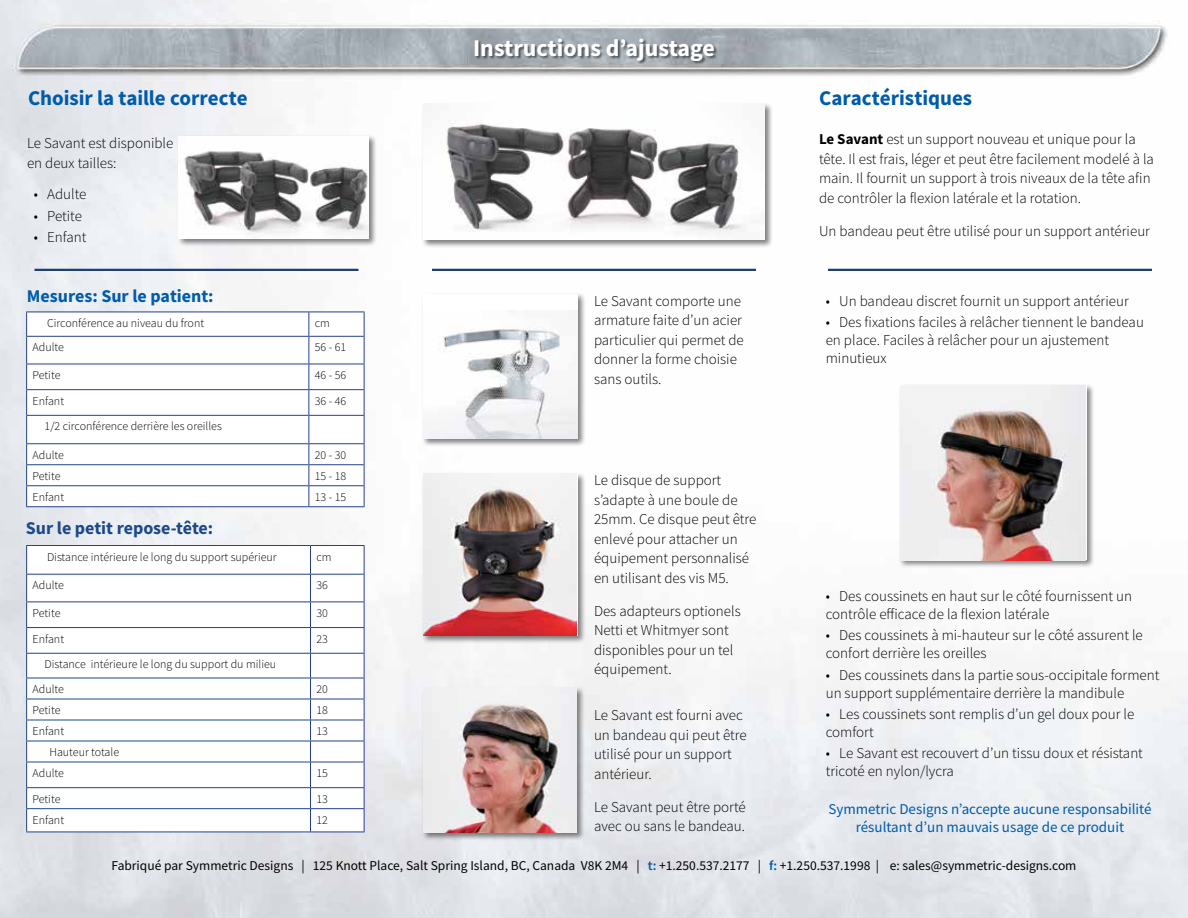
<style>
.page{position:relative;width:1188px;height:918px;background:#fff}
.page>*{position:absolute;margin:0;border:0;box-sizing:border-box;transform-origin:0 0}
.t1{font:700 24px "Source Sans Pro";color:#fff}
.t2{font:700 21px "Source Sans Pro";color:#005baa}
.t3{font:700 18px "Source Sans Pro";color:#1c4988}
.t4{font:700 18px "Source Sans Pro";color:#005baa}
.t5{font:300 15px/19.5px "Source Sans Pro";color:#000}
.t6{font:15px/18px "Source Sans Pro";color:#005baa;text-align:center}
.t7{font:13.5px "Source Sans Pro";color:#000}
.t8{font:300 12px/24.8px "Source Sans Pro";color:#000}
.s1{font-weight:700}
.s2{font-weight:600;color:#005baa}
</style>
<div class="page">
<img style="left:0;top:0;width:1188px;height:918px">
<div style="left:475px;top:39px;width:243px;height:25px;background:#000;opacity:.5"></div>
<hr style="left:34px;top:269px;width:324px;height:2px;background:#1e3e76">
<hr style="left:828px;top:269px;width:324px;height:2px;background:#1e3e76">
<hr style="left:432px;top:269px;width:324px;height:2px;background:#1e3e76">
<svg style="left:27px;top:313px;width:337px;height:193px"></svg>
<hr style="left:26px;top:506px;width:283px;height:1px;background:#25408f">
<hr style="left:26px;top:312px;width:283px;height:1px;background:#25408f">
<hr style="left:26px;top:336px;width:283px;height:1px;background:#25408f">
<hr style="left:309px;top:312px;width:55px;height:1px;background:#25408f">
<hr style="left:309px;top:336px;width:55px;height:1px;background:#25408f">
<hr style="left:309px;top:364px;width:55px;height:1px;background:#25408f">
<hr style="left:309px;top:389px;width:55px;height:1px;background:#25408f">
<hr style="left:309px;top:415px;width:55px;height:1px;background:#25408f">
<hr style="left:309px;top:443px;width:55px;height:1px;background:#25408f">
<hr style="left:309px;top:464px;width:55px;height:1px;background:#25408f">
<hr style="left:309px;top:485px;width:55px;height:1px;background:#25408f">
<svg style="left:364px;top:312px;width:1px;height:194px"></svg>
<hr style="left:309px;top:506px;width:55px;height:1px;background:#25408f">
<hr style="left:26px;top:364px;width:283px;height:1px;background:#25408f">
<hr style="left:26px;top:389px;width:283px;height:1px;background:#25408f">
<svg style="left:309px;top:312px;width:1px;height:194px"></svg>
<hr style="left:26px;top:415px;width:283px;height:1px;background:#1c4887">
<hr style="left:26px;top:443px;width:283px;height:1px;background:#1c4887">
<hr style="left:26px;top:464px;width:283px;height:1px;background:#1c4887">
<svg style="left:26px;top:312px;width:1px;height:194px"></svg>
<hr style="left:26px;top:485px;width:283px;height:1px;background:#1c4887">
<div style="left:899px;top:383px;width:197px;height:185px;background:#000;opacity:.5"></div>
<img style="left:900px;top:385px;width:185px;height:175px">
<div style="left:421px;top:472px;width:165px;height:172px;background:#000;opacity:.5"></div>
<img style="left:423px;top:474px;width:154px;height:162px">
<div style="left:421px;top:686px;width:164px;height:155px;background:#000;opacity:.5"></div>
<img style="left:423px;top:688px;width:154px;height:145px">
<div style="left:421px;top:292px;width:165px;height:155px;background:#000;opacity:.5"></div>
<svg style="left:423px;top:294px;width:155px;height:16px"></svg>
<img style="left:423px;top:310px;width:155px;height:129px">
<svg style="left:27px;top:546px;width:337px;height:286px"></svg>
<hr style="left:26px;top:545px;width:284px;height:1px;background:#25408f">
<hr style="left:26px;top:574px;width:284px;height:1px;background:#25408f">
<hr style="left:310px;top:545px;width:54px;height:1px;background:#25408f">
<hr style="left:310px;top:574px;width:54px;height:1px;background:#25408f">
<hr style="left:310px;top:602px;width:54px;height:1px;background:#25408f">
<hr style="left:310px;top:627px;width:54px;height:1px;background:#25408f">
<hr style="left:310px;top:653px;width:54px;height:1px;background:#25408f">
<hr style="left:310px;top:678px;width:54px;height:1px;background:#25408f">
<hr style="left:310px;top:699px;width:54px;height:1px;background:#25408f">
<hr style="left:310px;top:720px;width:54px;height:1px;background:#25408f">
<hr style="left:310px;top:741px;width:54px;height:1px;background:#25408f">
<hr style="left:310px;top:762px;width:54px;height:1px;background:#25408f">
<hr style="left:310px;top:787px;width:54px;height:1px;background:#25408f">
<hr style="left:310px;top:808px;width:54px;height:1px;background:#25408f">
<svg style="left:364px;top:546px;width:1px;height:286px"></svg>
<hr style="left:310px;top:832px;width:54px;height:1px;background:#25408f">
<hr style="left:26px;top:602px;width:284px;height:1px;background:#25408f">
<hr style="left:26px;top:627px;width:284px;height:1px;background:#25408f">
<svg style="left:310px;top:546px;width:1px;height:286px"></svg>
<hr style="left:26px;top:653px;width:284px;height:1px;background:#25408f">
<hr style="left:26px;top:678px;width:284px;height:1px;background:#1c4887">
<hr style="left:26px;top:699px;width:284px;height:1px;background:#1c4887">
<hr style="left:26px;top:720px;width:284px;height:1px;background:#1c4887">
<hr style="left:26px;top:741px;width:284px;height:1px;background:#1c4887">
<hr style="left:26px;top:762px;width:284px;height:1px;background:#1c4887">
<hr style="left:26px;top:787px;width:284px;height:1px;background:#1c4887">
<hr style="left:26px;top:808px;width:284px;height:1px;background:#1c4887">
<svg style="left:26px;top:546px;width:1px;height:286px"></svg>
<hr style="left:26px;top:832px;width:284px;height:1px;background:#1c4887">
<div style="left:177px;top:134px;width:200px;height:114px;background:#000;opacity:.5"></div>
<img style="left:179px;top:136px;width:190px;height:103px">
<div style="left:421px;top:102px;width:352px;height:146px;background:#000;opacity:.5"></div>
<img style="left:423px;top:104px;width:342px;height:136px">
<h2 class="t2" style="left:28px;top:84px;width:221px">Choisir la taille correcte</h2>
<p class="t5" style="left:27px;top:134px;width:148px">Le Savant est disponible en deux tailles:</p>
<p class="t5" style="left:34px;top:185px;width:54px">• Adulte</p>
<p class="t5" style="left:34px;top:206px;width:50px">• Petite</p>
<p class="t5" style="left:34px;top:227px;width:54px">• Enfant</p>
<p class="t4" style="left:27px;top:284px;width:188px">Mesures: Sur le patient:</p>
<p class="t8" style="left:47px;top:311px;width:159px">Circonférence au niveau du front</p>
<p class="t8" style="left:315px;top:311px;width:17px">cm</p>
<p class="t8" style="left:33px;top:335px;width:33px">Adulte</p>
<p class="t8" style="left:315px;top:335px;width:33px">56 - 61</p>
<p class="t8" style="left:33px;top:363px;width:29px">Petite</p>
<p class="t8" style="left:315px;top:363px;width:33px">46 - 56</p>
<p class="t8" style="left:33px;top:388px;width:33px">Enfant</p>
<p class="t8" style="left:315px;top:388px;width:33px">36 - 46</p>
<p class="t8" style="left:45px;top:414px;width:179px">1/2 circonférence derrière les oreilles</p>
<p class="t8" style="left:33px;top:442px;width:33px">Adulte</p>
<p class="t8" style="left:315px;top:442px;width:33px">20 - 30</p>
<p class="t8" style="left:33px;top:463px;width:29px">Petite</p>
<p class="t8" style="left:315px;top:463px;width:33px">15 - 18</p>
<p class="t8" style="left:33px;top:484px;width:33px">Enfant</p>
<p class="t8" style="left:315px;top:484px;width:33px">13 - 15</p>
<p class="t3" style="left:26px;top:516px;width:189px">Sur le petit repose-tête:</p>
<p class="t8" style="left:47px;top:544px;width:231px">Distance intérieure le long du support supérieur</p>
<p class="t8" style="left:316px;top:544px;width:17px">cm</p>
<p class="t8" style="left:33px;top:572px;width:33px">Adulte</p>
<p class="t8" style="left:316px;top:572px;width:13px">36</p>
<p class="t8" style="left:33px;top:601px;width:29px">Petite</p>
<p class="t8" style="left:316px;top:601px;width:13px">30</p>
<p class="t8" style="left:33px;top:626px;width:33px">Enfant</p>
<p class="t8" style="left:316px;top:626px;width:13px">23</p>
<p class="t8" style="left:33px;top:652px;width:245px;text-indent:12px">Distance intérieure le long du support du milieu<br>Adulte</p>
<p class="t8" style="left:316px;top:677px;width:13px">20</p>
<p class="t8" style="left:33px;top:698px;width:29px">Petite</p>
<p class="t8" style="left:316px;top:698px;width:13px">18</p>
<p class="t8" style="left:33px;top:719px;width:33px">Enfant</p>
<p class="t8" style="left:316px;top:719px;width:13px">13</p>
<p class="t8" style="left:33px;top:742px;width:88px;line-height:21px;text-indent:17px">Hauteur totale<br>Adulte</p>
<p class="t8" style="left:316px;top:761px;width:13px">15</p>
<p class="t8" style="left:33px;top:786px;width:29px">Petite</p>
<p class="t8" style="left:316px;top:786px;width:13px">13</p>
<p class="t8" style="left:33px;top:807px;width:33px">Enfant</p>
<p class="t8" style="left:316px;top:807px;width:13px">12</p>
<h1 class="t1" style="left:473px;top:31px;width:243px">Instructions d’ajustage</h1>
<p class="t5" style="left:594px;top:291px;width:151px">Le Savant comporte une armature faite d’un acier particulier qui permet de donner la forme choisie sans outils.</p>
<p class="t5" style="left:594px;top:470px;width:164px">Le disque de support s’adapte à une boule de<br>25mm. Ce disque peut être enlevé pour attacher un équipement personnalisé en utilisant des vis M5.</p>
<p class="t5" style="left:594px;top:601px;width:148px">Des adapteurs optionels<br>Netti et Whitmyer sont disponibles pour un tel équipement.</p>
<p class="t5" style="left:594px;top:706px;width:154px">Le Savant est fourni avec un bandeau qui peut être utilisé pour un support antérieur.</p>
<p class="t5" style="left:594px;top:797px;width:153px">Le Savant peut être porté avec ou sans le bandeau.</p>
<h2 class="t2" style="left:819px;top:84px;width:155px">Caractéristiques</h2>
<p class="t5" style="left:819px;top:129px;width:337px"><span class="s1">Le Savant</span> est un support nouveau et unique pour la tête. Il est frais, léger et peut être facilement modelé à la main. Il fournit un support à trois niveaux de la tête afin de contrôler la flexion latérale et la rotation.</p>
<p class="t5" style="left:819px;top:221px;width:333px">Un bandeau peut être utilisé pour un support antérieur</p>
<p class="t5" style="left:826px;top:291px;width:305px">• Un bandeau discret fournit un support antérieur</p>
<p class="t5" style="left:826px;top:313px;width:320px;line-height:18px">• Des fixations faciles à relâcher tiennent le bandeau en place. Faciles à relâcher pour un ajustement minutieux</p>
<p class="t5" style="left:826px;top:587px;width:308px;line-height:18px">• Des coussinets en haut sur le côté fournissent un contrôle efficace de la flexion latérale</p>
<p class="t5" style="left:826px;top:626px;width:319px;line-height:18px">• Des coussinets à mi-hauteur sur le côté assurent le confort derrière les oreilles</p>
<p class="t5" style="left:826px;top:666px;width:335px;line-height:18px">• Des coussinets dans la partie sous-occipitale forment un support supplémentaire derrière la mandibule</p>
<p class="t5" style="left:826px;top:705px;width:310px;line-height:18px">• Les coussinets sont remplis d’un gel doux pour le comfort</p>
<p class="t5" style="left:826px;top:744px;width:319px;line-height:18px">• Le Savant est recouvert d’un tissu doux et résistant tricoté en nylon/lycra</p>
<p class="t6" style="left:828px;top:800px;width:325px">Symmetric Designs n’accepte aucune responsabilité résultant d’un mauvais usage de ce produit</p>
<p class="t7" style="left:111px;top:857px;width:967px">Fabriqué par Symmetric Designs | 125 Knott Place, Salt Spring Island, BC, Canada V8K 2M4 | <span class="s2">t:</span> +1.250.537.2177 | <span class="s2">f:</span> +1.250.537.1998 | e: sales@symmetric-designs.com</p>
</div>
